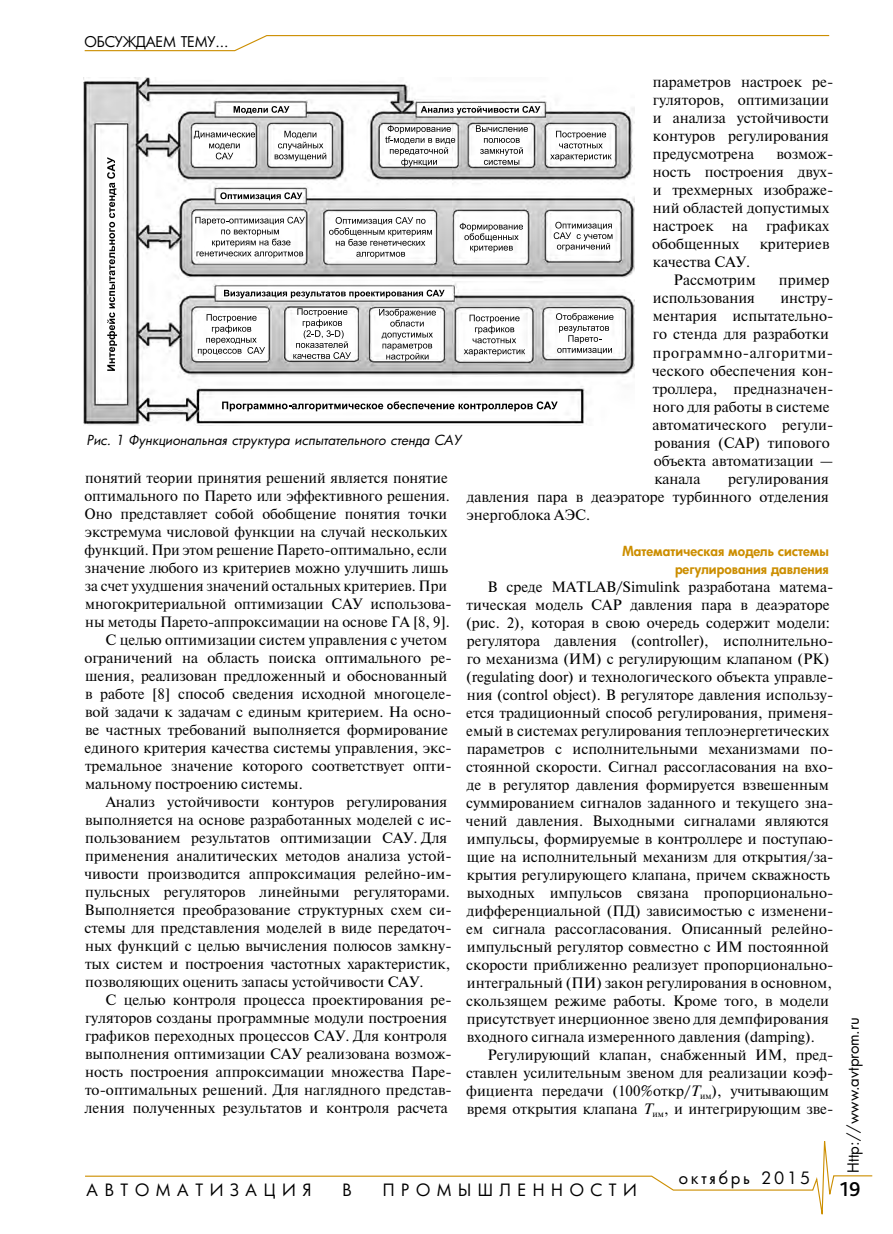
<style>
.page{position:relative;width:893px;height:1234px;background:#fff}
.page>*{position:absolute;margin:0;border:0;box-sizing:border-box;transform-origin:0 0}
.t1{font:500 21px "Bliss Pro";color:#000}
.t2{font:16.5px "Futura Cyr";letter-spacing:.4em;color:#000}
.t3{font:16.5px "Futura Cyr";letter-spacing:.17em;color:#000}
.t4{font:15px/18px "Newton";color:#000}
.t5{font:15px "Futura Cyr";color:#000}
.t6{font:14.4px "Futura Cyr";letter-spacing:-.01em;color:#000}
.t7{font:italic 13.5px "Futura Cyr";color:#000}
.t8{font:800 13.5px/18px "Futura Cyr";color:#cc8e00;text-align:right}
.s1{font-style:italic}
</style>
<div class="page">
<svg style="left:85px;top:1141px;width:788px;height:74px"></svg>
<svg style="left:84px;top:35px;width:746px;height:17px"></svg>
<img style="left:83px;top:77px;width:552px;height:348px">
<svg style="left:107px;top:157px;width:10px;height:214px"></svg>
<svg style="left:194px;top:131px;width:61px;height:28px"></svg>
<svg style="left:275px;top:131px;width:51px;height:30px"></svg>
<svg style="left:234px;top:106px;width:55px;height:8px"></svg>
<svg style="left:195px;top:217px;width:110px;height:41px"></svg>
<svg style="left:329px;top:217px;width:103px;height:29px"></svg>
<svg style="left:356px;top:252px;width:49px;height:6px"></svg>
<svg style="left:220px;top:192px;width:82px;height:8px"></svg>
<svg style="left:460px;top:223px;width:63px;height:29px"></svg>
<svg style="left:554px;top:222px;width:58px;height:29px"></svg>
<svg style="left:198px;top:314px;width:67px;height:41px"></svg>
<svg style="left:293px;top:308px;width:58px;height:51px"></svg>
<svg style="left:224px;top:289px;width:221px;height:9px"></svg>
<svg style="left:379px;top:309px;width:57px;height:17px"></svg>
<svg style="left:382px;top:332px;width:51px;height:29px"></svg>
<svg style="left:556px;top:313px;width:57px;height:41px"></svg>
<svg style="left:470px;top:314px;width:50px;height:29px"></svg>
<svg style="left:464px;top:349px;width:61px;height:7px"></svg>
<svg style="left:385px;top:125px;width:70px;height:42px"></svg>
<svg style="left:476px;top:125px;width:52px;height:7px"></svg>
<svg style="left:480px;top:138px;width:43px;height:27px"></svg>
<svg style="left:421px;top:106px;width:119px;height:9px"></svg>
<svg style="left:556px;top:131px;width:50px;height:17px"></svg>
<svg style="left:550px;top:154px;width:62px;height:7px"></svg>
<svg style="left:222px;top:401px;width:336px;height:10px"></svg>
<p class="t6" style="left:84px;top:33px;width:145px">ОБСУЖДАЕМ ТЕМУ...</p>
<p class="t4" style="left:653px;top:73px;width:182px">параметров настроек ре&shy;гуляторов, оптимизации и анализа устойчивости контуров регулирования предусмотрена</p>
<p class="t4" style="left:652px;top:145px;width:183px;text-indent:124px">возмож&shy;ность построения двух&shy;и трехмерных изображе&shy;ний областей допустимых настроек на графиках обобщенных</p>
<p class="t4" style="left:760px;top:235px;width:71px">критериев</p>
<p class="t4" style="left:674px;top:253px;width:84px;text-indent:-21px">качества САУ.<br>Рассмотрим</p>
<p class="t4" style="left:779px;top:271px;width:52px">пример</p>
<p class="t4" style="left:652px;top:289px;width:183px;text-indent:128px">инстру&shy;ментария испытательно&shy;го стенда для разработки программно-алгоритми&shy;ческого обеспечения кон&shy;троллера, предназначен&shy;ного для работы в системе автоматического регули&shy;рования (САР) типового объекта автоматизации — канала</p>
<p class="t4" style="left:653px;top:289px;width:103px">использования</p>
<p class="t7" style="left:87px;top:432px;width:376px">Рис. 1 Функциональная структура испытательного стенда САУ</p>
<p class="t4" style="left:85px;top:468px;width:364px">понятий теории принятия решений является понятие</p>
<p class="t4" style="left:84px;top:486px;width:367px">оптимального по Парето или эффективного решения.</p>
<p class="t4" style="left:85px;top:504px;width:364px">Оно представляет собой обобщение понятия точки</p>
<p class="t4" style="left:85px;top:522px;width:364px">экстремума числовой функции на случай нескольких</p>
<p class="t4" style="left:85px;top:540px;width:364px">функций. При этом решение Парето-оптимально, если</p>
<p class="t4" style="left:85px;top:558px;width:365px">значение любого из критериев можно улучшить лишь</p>
<p class="t4" style="left:85px;top:576px;width:364px">за счет ухудшения значений остальных критериев. При</p>
<p class="t4" style="left:85px;top:594px;width:368px">многокритериальной оптимизации САУ использова-</p>
<p class="t4" style="left:85px;top:612px;width:366px">ны методы Парето-аппроксимации на основе ГА [8, 9].</p>
<p class="t4" style="left:106px;top:630px;width:343px">С целью оптимизации систем управления с учетом</p>
<p class="t4" style="left:84px;top:648px;width:369px">ограничений на область поиска оптимального ре-</p>
<p class="t4" style="left:85px;top:666px;width:364px">шения, реализован предложенный и обоснованный</p>
<p class="t4" style="left:85px;top:684px;width:368px">в работе [8] способ сведения исходной многоцеле-</p>
<p class="t4" style="left:85px;top:702px;width:368px">вой задачи к задачам с единым критерием. На осно-</p>
<p class="t4" style="left:85px;top:720px;width:364px">ве частных требований выполняется формирование</p>
<p class="t4" style="left:85px;top:738px;width:369px">единого критерия качества системы управления, экс-</p>
<p class="t4" style="left:85px;top:756px;width:368px">тремальное значение которого соответствует опти-</p>
<p class="t4" style="left:85px;top:774px;width:219px">мальному построению системы.</p>
<p class="t4" style="left:106px;top:792px;width:343px">Анализ устойчивости контуров регулирования</p>
<p class="t4" style="left:85px;top:810px;width:368px">выполняется на основе разработанных моделей с ис-</p>
<p class="t4" style="left:85px;top:828px;width:364px">пользованием результатов оптимизации САУ. Для</p>
<p class="t4" style="left:85px;top:846px;width:368px">применения аналитических методов анализа устой-</p>
<p class="t4" style="left:84px;top:864px;width:369px">чивости производится аппроксимация релейно-им-</p>
<p class="t4" style="left:85px;top:882px;width:366px">пульсных регуляторов линейными регуляторами.</p>
<p class="t4" style="left:85px;top:900px;width:369px">Выполняется преобразование структурных схем си-</p>
<p class="t4" style="left:84px;top:918px;width:369px">стемы для представления моделей в виде передаточ-</p>
<p class="t4" style="left:85px;top:936px;width:368px">ных функций с целью вычисления полюсов замкну-</p>
<p class="t4" style="left:85px;top:954px;width:367px">тых систем и построения частотных характеристик,</p>
<p class="t4" style="left:85px;top:972px;width:340px">позволяющих оценить запасы устойчивости САУ.</p>
<p class="t4" style="left:106px;top:990px;width:348px">С целью контроля процесса проектирования ре-</p>
<p class="t4" style="left:85px;top:1008px;width:364px">гуляторов созданы программные модули построения</p>
<p class="t4" style="left:85px;top:1026px;width:364px">графиков переходных процессов САУ. Для контроля</p>
<p class="t4" style="left:85px;top:1044px;width:368px">выполнения оптимизации САУ реализована возмож-</p>
<p class="t4" style="left:85px;top:1062px;width:368px">ность построения аппроксимации множества Паре-</p>
<p class="t4" style="left:85px;top:1080px;width:368px">то-оптимальных решений. Для наглядного представ-</p>
<p class="t4" style="left:85px;top:1098px;width:365px">ления полученных результатов и контроля расчета</p>
<p class="t4" style="left:467px;top:469px;width:364px;text-align:justify;text-indent:262px">регулирования давления пара в деаэраторе турбинного отделения энергоблока АЭС.</p>
<p class="t8" style="left:623px;top:541px;width:208px">Математическая модель системы регулирования давления</p>
<p class="t4" style="left:466px;top:577px;width:369px;text-indent:22px">В среде MATLAB/Simulink разработана матема&shy;тическая модель САР давления пара в деаэраторе (рис. 2), которая в свою очередь содержит модели: регулятора давления (controller), исполнительно&shy;го механизма (ИМ) с регулирующим клапаном (РК) (regulating door) и технологического объекта управле&shy;ния (control object). В регуляторе давления использу&shy;ется традиционный способ регулирования, применя&shy;емый в системах регулирования теплоэнергетических параметров с исполнительными механизмами по&shy;стоянной скорости. Сигнал рассогласования на вхо&shy;де в регулятор давления формируется взвешенным суммированием сигналов заданного и текущего зна&shy;чений давления. Выходными сигналами являются импульсы, формируемые в контроллере и поступаю&shy;щие на исполнительный механизм для открытия/за&shy;крытия регулирующего клапана, причем скважность выходных импульсов связана пропорционально&shy;дифференциальной (ПД) зависимостью с изменени&shy;ем сигнала рассогласования. Описанный релейно&shy;импульсный регулятор совместно с ИМ постоянной скорости приближенно реализует пропорционально&shy;интегральный (ПИ) закон регулирования в основном, скользящем режиме работы. Кроме того, в модели присутствует инерционное звено для демпфирования входного сигнала измеренного давления (damping).</p>
<p class="t4" style="left:466px;top:1045px;width:369px;text-indent:21px">Регулирующий клапан, снабженный ИМ, пред&shy;ставлен усилительным звеном для реализации коэф&shy;фициента передачи (100%откр/<span class="s1">T</span><sub>им</sub>), учитывающим время открытия клапана <span class="s1">T</span><sub>им</sub>, и интегрирующим зве-</p>
<p class="t5" style="left:844px;top:1172px;width:157px;rotate:-90deg">Http://www.avtprom.ru</p>
<p class="t3" style="left:679px;top:1167px;width:133px">октябрь 2015</p>
<p class="t2" style="left:87px;top:1179px;width:226px">АВТОМАТИЗАЦИЯ</p>
<p class="t2" style="left:342px;top:1179px;width:11px">В</p>
<p class="t2" style="left:383px;top:1179px;width:256px">ПРОМЫШЛЕННОСТИ</p>
<h1 class="t1" style="left:840px;top:1176px;width:22px">19</h1>
</div>
